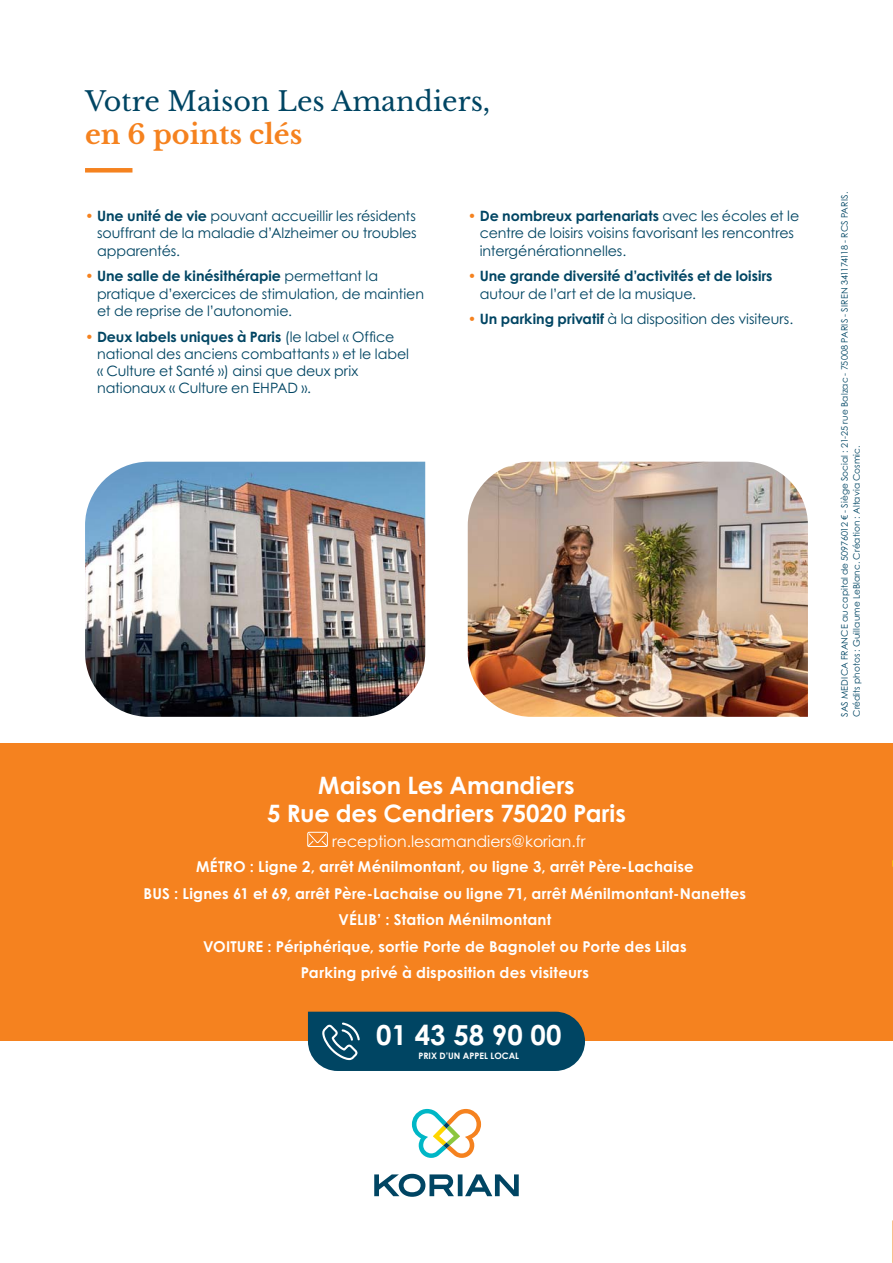
<style>
.page{position:relative;width:893px;height:1263px;background:#fff}
.page>*{position:absolute;margin:0;border:0;box-sizing:border-box;transform-origin:0 0}
.t1{font:700 27.6px "Century Gothic Std";color:#fff}
.t2{font:27px "Libre Baskerville";color:#004563}
.t3{font:700 27px "Libre Baskerville";color:#f5821f}
.t4{font:700 24px/28.8px "Century Gothic Std";letter-spacing:-.005em;color:#fff;text-align:center}
.t5{font:15.75px "Century Gothic Std";color:#fff}
.t6{font:700 15px/26.5px "Century Gothic Std";letter-spacing:.015em;color:#fff;text-align:center}
.t7{font:14.25px/17.2px "Century Gothic Std";letter-spacing:-.005em;color:#004563}
.t8{font:700 14.25px/17.2px "Century Gothic Std";color:#004563}
.t9{font:9px/12px "Century Gothic Std";letter-spacing:.01em;color:#004563}
.t10{font:700 8.85px "Century Gothic Std";color:#fff}
.s1{color:#f5821f}
.s2{font-weight:700}
.s3{font-weight:400;color:#f5821f}
.s4{font-weight:400}
</style>
<div class="page">
<img style="left:468px;top:462px;width:340px;height:255px">
<img style="left:85px;top:462px;width:340px;height:255px">
<div style="left:85px;top:168px;width:47px;height:5px;background:#f5821f"></div>
<div style="left:0;top:743px;width:893px;height:297px;background:#f5821f"></div>
<div style="left:308px;top:1012px;width:277px;height:59px;background:#004563"></div>
<svg style="left:412px;top:1109px;width:69px;height:49px"></svg>
<svg style="left:374px;top:1174px;width:145px;height:23px"></svg>
<div style="left:307px;top:832px;width:21px;height:15px;border:1px solid #fff"></div>
<svg style="left:307px;top:833px;width:21px;height:14px"></svg>
<h2 class="t2" style="left:85px;top:89px;width:407px">Votre Maison Les Amandiers,</h2>
<h2 class="t3" style="left:85px;top:119px;width:219px">en 6 points clés</h2>
<p class="t7" style="left:97px;top:209px;width:321px;text-align:justify;text-indent:-12px"><span class="s1">•</span> <span class="s2">Une unité de vie</span> pouvant accueillir les résidents souffrant de la maladie d’Alzheimer ou troubles apparentés.</p>
<p class="t7" style="left:97px;top:269px;width:328px;text-indent:-12px"><span class="s1">•</span> <span class="s2">Une salle de kinésithérapie</span> permettant la pratique d’exercices de stimulation, de maintien et de reprise de l’autonomie.</p>
<p class="t7" style="left:97px;top:330px;width:314px;text-indent:-12px"><span class="s1">•</span> <span class="s2">Deux labels uniques à Paris</span> (le label « Office national des anciens combattants » et le label « Culture et Santé ») ainsi que deux prix nationaux « Culture en EHPAD ».</p>
<p class="t7" style="left:480px;top:209px;width:321px;text-indent:-12px"><span class="s1">•</span> <span class="s2">De nombreux partenariats</span> avec les écoles et le centre de loisirs voisins favorisant les rencontres intergénérationnelles.</p>
<p class="t8" style="left:480px;top:269px;width:294px;text-indent:-12px"><span class="s3">•</span> Une grande diversité d’activités et de loisirs <span class="s4">autour de l’art et de la musique.</span></p>
<p class="t7" style="left:468px;top:312px;width:327px"><span class="s1">•</span> <span class="s2">Un parking privatif</span> à la disposition des visiteurs.</p>
<h3 class="t4" style="left:267px;top:773px;width:360px">Maison Les Amandiers<br>5 Rue des Cendriers 75020 Paris</h3>
<p class="t5" style="left:332px;top:835px;width:255px">reception.lesamandiers@korian.fr</p>
<p class="t6" style="left:144px;top:855px;width:604px">MÉTRO : Ligne 2, arrêt Ménilmontant, ou ligne 3, arrêt Père-Lachaise<br>BUS : Lignes 61 et 69, arrêt Père-Lachaise ou ligne 71, arrêt Ménilmontant-Nanettes VÉLIB’ : Station Ménilmontant<br>VOITURE : Périphérique, sortie Porte de Bagnolet ou Porte des Lilas<br>Parking privé à disposition des visiteurs</p>
<h1 class="t1" style="left:376px;top:1025px;width:187px">01 43 58 90 00</h1>
<p class="t10" style="left:418px;top:1053px;width:102px">PRIX D’UN APPEL LOCAL</p>
<p class="t9" style="left:839px;top:717px;width:526px;rotate:-90deg">SAS MEDICA FRANCE au capital de 50976012 € - Siège Social : 21-25 rue Balzac - 75008 PARIS - SIREN 341174118 - RCS PARIS.<br>Crédits photos : Guillaume LeBlanc. Création : Altavia Cosmic.</p>
</div>
